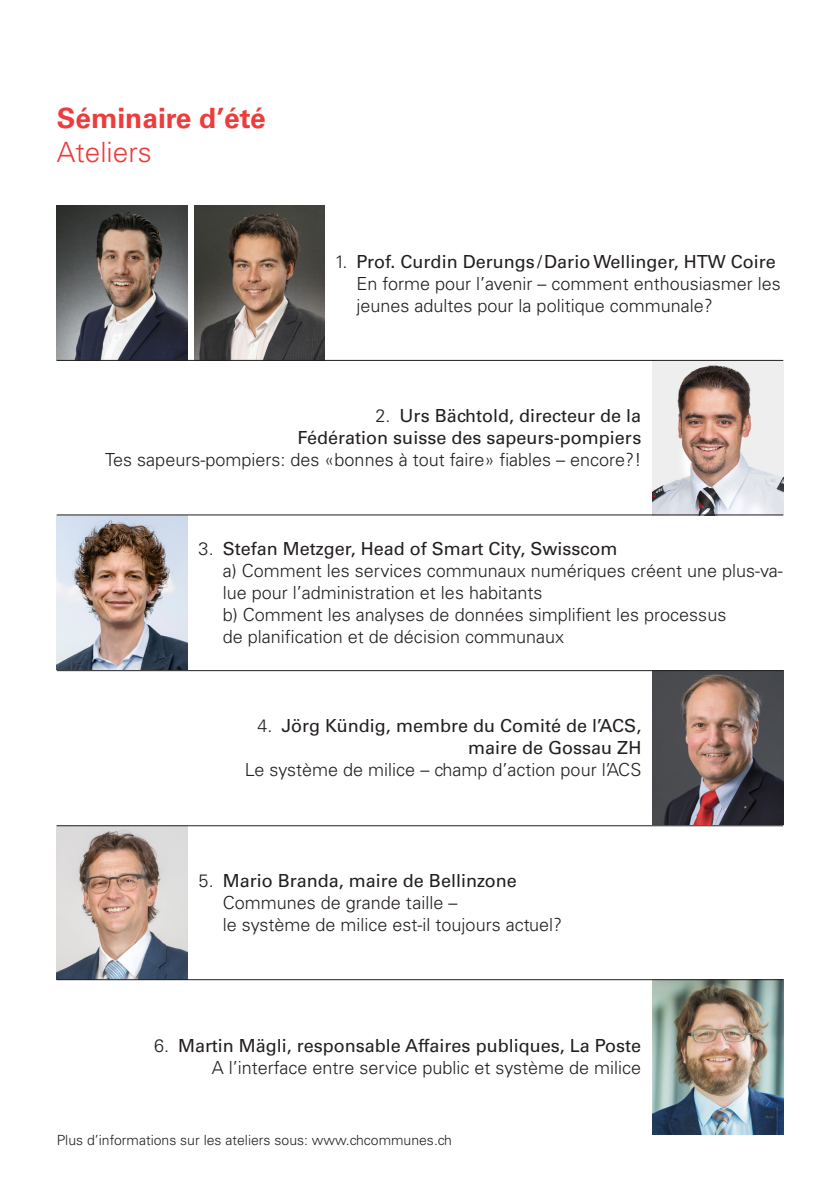
<style>
.page{position:relative;width:840px;height:1191px;background:#fff}
.page>*{position:absolute;margin:0;border:0;box-sizing:border-box;transform-origin:0 0}
.t1{font:700 28px "Univers LT Std";color:#ee3b3b}
.t2{font:300 28px "Univers LT Std";color:#ee3b3b}
.t3{font:300 18px/22px "Univers LT Std";color:#231f20}
.t4{font:18px/22px "Univers LT Std";color:#231f20;text-align:right}
.t5{font:300 14px "Univers LT Std";color:#231f20}
.s1{font-weight:400}
.s2{font-weight:300}
</style>
<div class="page">
<img style="left:57px;top:206px;width:130px;height:154px">
<img style="left:194px;top:206px;width:131px;height:154px">
<img style="left:652px;top:361px;width:130px;height:153px">
<img style="left:57px;top:515px;width:130px;height:155px">
<img style="left:652px;top:671px;width:130px;height:154px">
<img style="left:57px;top:826px;width:130px;height:153px">
<img style="left:652px;top:980px;width:130px;height:154px">
<hr style="left:57px;top:360px;width:725px;height:1px;background:#231f20">
<hr style="left:57px;top:514px;width:725px;height:1px;background:#231f20">
<hr style="left:57px;top:670px;width:725px;height:1px;background:#231f20">
<hr style="left:57px;top:825px;width:725px;height:1px;background:#231f20">
<hr style="left:57px;top:979px;width:725px;height:1px;background:#231f20">
<p class="t1" style="left:57px;top:102px;width:210px">Séminaire d’été</p>
<p class="t2" style="left:57px;top:135px;width:96px">Ateliers</p>
<p class="t3" style="left:356px;top:250px;width:426px;text-indent:-21px">1. <span class="s1">Prof. Curdin Derungs/Dario Wellinger, HTW Coire<br></span>En forme pour l’avenir – comment enthousiasmer les jeunes adultes pour la politique communale?</p>
<p class="t4" style="left:297px;top:405px;width:345px"><span class="s2">2.</span> Urs Bächtold, directeur de la<br>Fédération suisse des sapeurs-pompiers</p>
<p class="t3" style="left:105px;top:449px;width:537px">Tes sapeurs-pompiers: des «bonnes à tout faire» fiables – encore?!</p>
<p class="t3" style="left:222px;top:537px;width:561px;text-indent:-24px">3. <span class="s1">Stefan Metzger, Head of Smart City, Swisscom<br></span>a) Comment les services communaux numériques créent une plus-va&shy;lue pour l’administration et les habitants<br>b) Comment les analyses de données simplifient les processus<br>de planification et de décision communaux</p>
<p class="t4" style="left:245px;top:714px;width:398px"><span class="s2">4.</span> Jörg Kü ndig, membre du Comité de l’ACS, maire de Gossau ZH<br><span class="s2">Le système de milice – champ d’action pour l’ACS</span></p>
<p class="t3" style="left:222px;top:870px;width:341px;text-indent:-24px">5. <span class="s1">Mario Branda, maire de Bellinzone<br></span>Communes de grande taille –<br>le système de milice est-il toujours actuel?</p>
<p class="t3" style="left:154px;top:1035px;width:488px;text-align:right">6. <span class="s1">Martin Mägli, responsable Affaires publiques, La Poste<br></span>A l’interface entre service public et système de milice</p>
<p class="t5" style="left:57px;top:1131px;width:396px">Plus d’informations sur les ateliers sous: www.chcommunes.ch</p>
</div>
